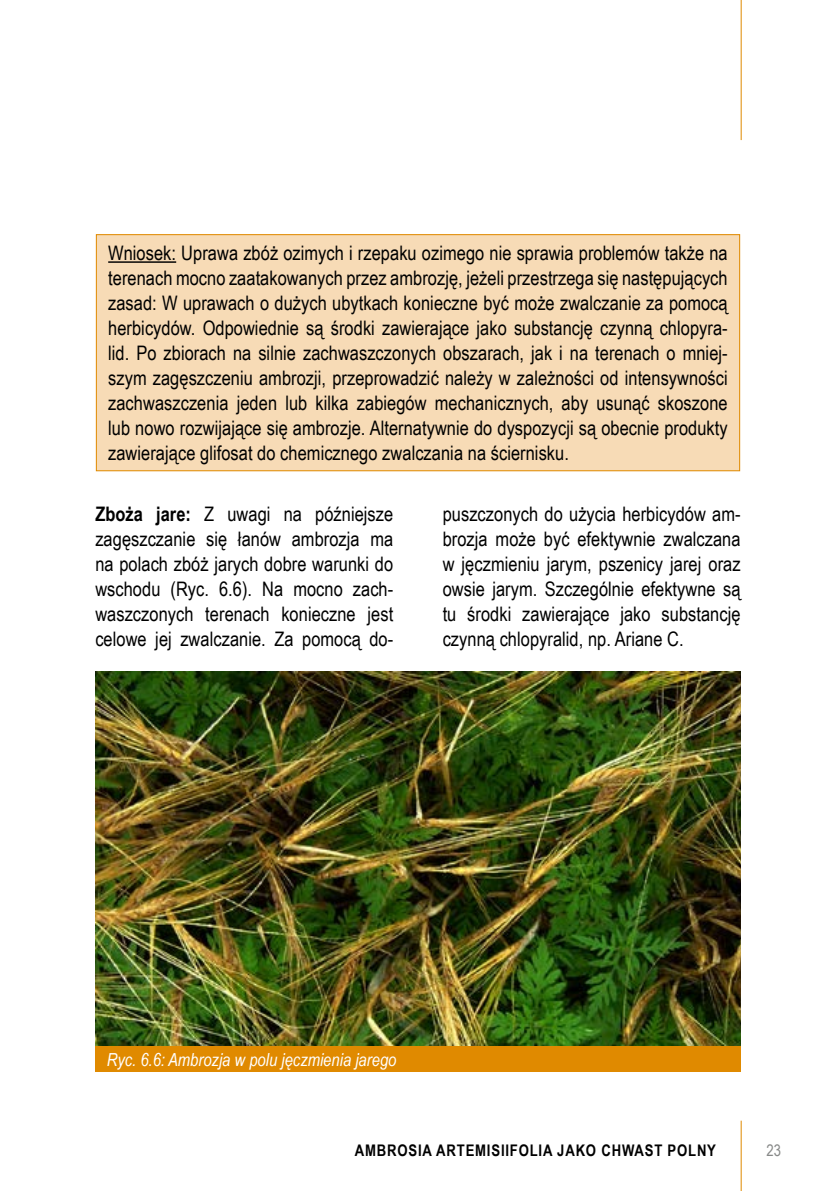
<style>
.page{position:relative;width:840px;height:1191px;background:#fff}
.page>*{position:absolute;margin:0;border:0;box-sizing:border-box;transform-origin:0 0}
.t1{font:20px/25px "Arial Narrow";letter-spacing:.005em;color:#000;text-align:justify}
.t2{font:italic 18px "Arial Narrow";color:#fff}
.t3{font:700 16px "Arial Narrow";letter-spacing:.05em;color:#000}
.t4{font:16px "Arial Narrow";color:#878988}
.s1{font-weight:700}
</style>
<div class="page">
<hr style="left:740px;top:0;width:1px;height:140px;background:#e08a00">
<hr style="left:740px;top:1120px;width:1px;height:71px;background:#e08a00">
<div style="left:96px;top:235px;width:643px;height:236px;background:#f7dbb6"></div>
<hr style="left:108px;top:261px;width:68px;height:2px;background:#000">
<div style="left:96px;top:234px;width:643px;height:237px;border:1px solid #e08a00"></div>
<img style="left:95px;top:671px;width:645px;height:375px">
<div style="left:95px;top:1046px;width:645px;height:25px;background:#e08a00"></div>
<p class="t1" style="left:108px;top:240px;width:620px">Wniosek: Uprawa zbóż ozimych i rzepaku ozimego nie sprawia problemów także na terenach mocno zaatakowanych przez ambrozję, jeżeli przestrzega się następujących zasad: W uprawach o dużych ubytkach konieczne być może zwalczanie za pomocą herbicydów. Odpowiednie są środki zawierające jako substancję czynną chlopyra&shy;lid. Po zbiorach na silnie zachwaszczonych obszarach, jak i na terenach o mniej&shy;szym zagęszczeniu ambrozji, przeprowadzić należy w zależności od intensywności zachwaszczenia jeden lub kilka zabiegów mechanicznych, aby usunąć skoszone lub nowo rozwijające się ambrozje. Alternatywnie do dyspozycji są obecnie produkty zawierające glifosat do chemicznego zwalczania na ściernisku.</p>
<p class="t1" style="left:95px;top:501px;width:299px"><span class="s1">Zboża jare:</span> Z uwagi na późniejsze zagęszczanie się łanów ambrozja ma na polach zbóż jarych dobre warunki do wschodu (Ryc. 6.6). Na mocno zach&shy;waszczonych terenach konieczne jest celowe jej zwalczanie. Za pomocą do-</p>
<p class="t1" style="left:442px;top:501px;width:299px">puszczonych do użycia herbicydów am&shy;brozja może być efektywnie zwalczana w jęczmieniu jarym, pszenicy jarej oraz owsie jarym. Szczególnie efektywne są tu środki zawierające jako substancję czynną chlopyralid, np. Ariane C.</p>
<p class="t2" style="left:107px;top:1046px;width:291px">Ryc. 6.6: Ambrozja w polu jęczmienia jarego</p>
<p class="t3" style="left:354px;top:1138px;width:362px">AMBROSIA ARTEMISIIFOLIA JAKO CHWAST POLNY</p>
<p class="t4" style="left:766px;top:1138px;width:16px">23</p>
</div>
